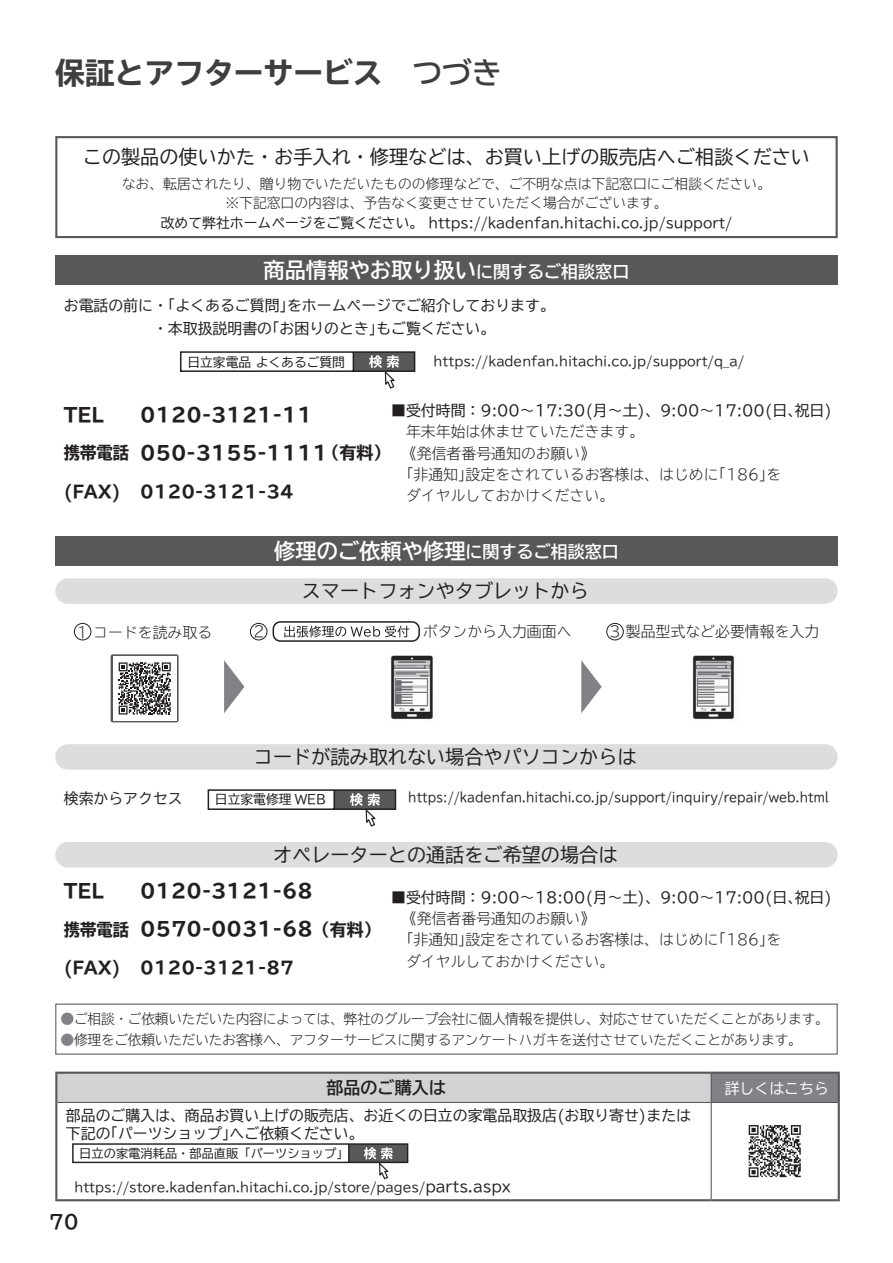
<style>
.page{position:relative;width:893px;height:1263px;background:#fff}
.page>*{position:absolute;margin:0;border:0;box-sizing:border-box;transform-origin:0 0}
.t1{font:700 expanded 29.7px "TBUD Go Std";color:#3e3e3f}
.t2{font:700 24.45px "TBUD Go Std";color:#808285;scale:2.5 1}
.t3{font:700 21.3px "TBUD Go Std";color:#fff}
.t4{font:19.2px "TBUD Go Std";color:#231f20}
.t5{font:700 expanded 19.2px "TBUD Go Std";color:#231f20}
.t6{font:700 19.2px "TBUDR Go Std";color:#231f20}
.t7{font:700 expanded 16.95px "TBUD Go Std";color:#231f20}
.t8{font:700 16.95px "TBUD Go Std";color:#231f20}
.t9{font:14.85px/23.4px "TBUD Go Std";color:#231f20}
.t10{font:300 14.85px/21.3px "TBUD Go Std Super";color:#231f20}
.t11{font:14.85px "TBUD Go Std";color:#fff}
.t12{font:300 13.8px "TBUD Go Std Super";letter-spacing:-.025em;color:#231f20}
.t13{font:300 13.8px/19.2px "TBUD Go Std Super";color:#231f20;text-align:center}
.t14{font:13.8px "TBUD Go Std";color:#231f20}
.t15{font:12.75px "TBUD Go Std";color:#231f20}
.t16{font:12.75px "TBUD Go Std";color:#231f20;scale:.94 1}
.t17{font:12.75px "TBUD Go Std Regular 90 pv RKSJ H";color:#231f20}
.t18{font:12.3px "TBUD Go Std Regular 90 pv RKSJ H";color:#231f20}
.s1{font-stretch:normal}
.s2{font-size:16.95px}
.s3{color:#808285}
.s4{font-size:14.85px}
</style>
<div class="page">
<div style="left:55px;top:255px;width:783px;height:30px;background:#57585a"></div>
<svg style="left:180px;top:351px;width:235px;height:38px"></svg>
<div style="left:55px;top:536px;width:783px;height:30px;background:#57585a"></div>
<div style="left:55px;top:578px;width:783px;height:26px;background:#dcdddf;border-radius:13px"></div>
<div style="left:273px;top:621px;width:147px;height:21px;border:2px solid #231f20;border-radius:7px"></div>
<svg style="left:284px;top:625px;width:125px;height:12px"></svg>
<svg style="left:111px;top:654px;width:68px;height:68px"></svg>
<div style="left:113px;top:656px;width:64px;height:64px;background:#fff"></div>
<svg style="left:119px;top:662px;width:52px;height:52px"></svg>
<img style="left:390px;top:655px;width:43px;height:65px">
<img style="left:692px;top:655px;width:42px;height:65px">
<div style="left:55px;top:744px;width:783px;height:26px;background:#dcdddf;border-radius:13px"></div>
<svg style="left:208px;top:789px;width:188px;height:38px"></svg>
<div style="left:55px;top:842px;width:783px;height:25px;background:#dcdddf;border-radius:13px"></div>
<div style="left:74px;top:623px;width:17px;height:17px;border:1px solid #231f20;border-radius:50%"></div>
<div style="left:250px;top:623px;width:17px;height:17px;border:1px solid #231f20;border-radius:50%"></div>
<div style="left:606px;top:623px;width:18px;height:17px;border:1px solid #231f20;border-radius:50%"></div>
<svg style="left:55px;top:1003px;width:783px;height:52px"></svg>
<div style="left:55px;top:136px;width:783px;height:102px;border:2px solid #57585a"></div>
<div style="left:56px;top:1073px;width:655px;height:29px;background:#d1d2d4"></div>
<div style="left:711px;top:1073px;width:128px;height:29px;background:#808285"></div>
<svg style="left:711px;top:1074px;width:1px;height:28px"></svg>
<hr style="left:711px;top:1103px;width:1px;height:96px;background:#57585a">
<hr style="left:55px;top:1071px;width:656px;height:3px;background:#57585a">
<hr style="left:55px;top:1074px;width:2px;height:28px;background:#57585a">
<hr style="left:711px;top:1071px;width:129px;height:3px;background:#57585a">
<hr style="left:838px;top:1074px;width:2px;height:28px;background:#57585a">
<hr style="left:55px;top:1102px;width:2px;height:97px;background:#57585a">
<hr style="left:838px;top:1102px;width:2px;height:97px;background:#57585a">
<hr style="left:55px;top:1199px;width:656px;height:2px;background:#57585a">
<hr style="left:711px;top:1199px;width:129px;height:2px;background:#57585a">
<hr style="left:57px;top:1102px;width:654px;height:1px;background:#57585a">
<hr style="left:711px;top:1102px;width:127px;height:1px;background:#57585a">
<svg style="left:72px;top:1143px;width:336px;height:36px"></svg>
<svg style="left:749px;top:1125px;width:52px;height:52px"></svg>
<h1 class="t1" style="left:55px;top:56px;width:448px">保証とアフターサービス　<span class="s1">つづき</span></h1>
<p class="t4" style="left:83px;top:141px;width:729px">この製品の使いかた・お手入れ・修理などは、お買い上げの販売店へご相談ください</p>
<p class="t13" style="left:122px;top:173px;width:651px">なお、転居されたり、贈り物でいただいたものの修理などで、ご不明な点は下記窓口にご相談ください。※下記窓口の内容は、予告なく変更させていただく場合がございます。</p>
<p class="t14" style="left:161px;top:211px;width:573px">改めて弊社ホームページをご覧ください。 https://kadenfan.hitachi.co.jp/support/</p>
<h3 class="t3" style="left:264px;top:253px;width:367px">商品情報やお取り扱い<span class="s2">に関するご相談窓口</span></h3>
<p class="t9" style="left:64px;top:293px;width:493px">お電話の前に・｢よくあるご質問｣をホームページでご紹介しております。　　　　　　・本取扱説明書の｢お困りのとき｣もご覧ください。</p>
<p class="t17" style="left:187px;top:351px;width:159px">日立家電品 よくあるご質問</p>
<p class="t15" style="left:434px;top:351px;width:312px">https://kadenfan.hitachi.co.jp/support/q_a/</p>
<p class="t5" style="left:64px;top:404px;width:42px">TEL</p>
<p class="t5" style="left:140px;top:404px;width:174px">0120-3121-11</p>
<p class="t9" style="left:391px;top:399px;width:442px">■受付時間：9:00〜17:30(月〜土)、9:00〜17:00(日､祝日)</p>
<p class="t10" style="left:391px;top:421px;width:254px">　年末年始は休ませていただきます。</p>
<p class="t10" style="left:402px;top:442px;width:195px">《発信者番号通知のお願い》</p>
<p class="t10" style="left:391px;top:463px;width:392px">　｢非通知｣設定をされているお客様は、はじめに｢186｣を</p>
<p class="t10" style="left:391px;top:484px;width:225px">　ダイヤルしておかけください。</p>
<p class="t5" style="left:64px;top:442px;width:328px"><span class="s2">携帯電話</span> 050-3155-1111<span class="s2">（有料）</span></p>
<p class="t7" style="left:64px;top:482px;width:231px">(FAX) 0120-3121-34</p>
<h3 class="t3" style="left:274px;top:533px;width:346px">修理のご依頼や修理<span class="s2">に関するご相談窓口</span></h3>
<p class="t4" style="left:302px;top:575px;width:289px">スマートフォンやタブレットから</p>
<p class="t10" style="left:77px;top:621px;width:137px">1 コードを読み取る</p>
<p class="t10" style="left:253px;top:620px;width:13px">2</p>
<p class="t10" style="left:423px;top:620px;width:150px">ボタンから入力画面へ</p>
<p class="t10" style="left:609px;top:620px;width:211px">3 製品型式など必要情報を入力</p>
<h2 class="t2" style="left:214px;top:717px;width:26px;rotate:-90deg">▼</h2>
<h2 class="t2" style="left:571px;top:717px;width:26px;rotate:-90deg">▼</h2>
<p class="t4" style="left:254px;top:741px;width:384px">コードが読み取れない場合やパソコンからは</p>
<p class="t9" style="left:64px;top:787px;width:121px">検索からアクセス</p>
<p class="t17" style="left:215px;top:789px;width:113px">日立家電修理 WEB</p>
<p class="t16" style="left:408px;top:787px;width:449px">https://kadenfan.hitachi.co.jp/support/inquiry/repair/web.html</p>
<p class="t4" style="left:273px;top:839px;width:346px">オペレーターとの通話をご希望の場合は</p>
<p class="t5" style="left:64px;top:880px;width:42px">TEL</p>
<p class="t5" style="left:140px;top:880px;width:174px">0120-3121-68</p>
<p class="t9" style="left:391px;top:885px;width:442px">■受付時間：9:00〜18:00(月〜土)、9:00〜17:00(日､祝日)</p>
<p class="t10" style="left:391px;top:907px;width:392px;text-indent:11px">《発信者番号通知のお願い》<br>　｢非通知｣設定をされているお客様は、はじめに｢186｣を　ダイヤルしておかけください。</p>
<p class="t5" style="left:64px;top:918px;width:319px"><span class="s2">携帯電話</span> 0570-0031-68<span class="s2">（有料）</span></p>
<p class="t7" style="left:64px;top:958px;width:231px">(FAX) 0120-3121-87</p>
<p class="t12" style="left:61px;top:1007px;width:770px"><span class="s3">●</span>ご相談・ご依頼いただいた内容によっては、弊社のグループ会社に個人情報を提供し、対応させていただくことがあります。</p>
<p class="t12" style="left:61px;top:1028px;width:743px"><span class="s3">●</span>修理をご依頼いただいたお客様へ、アフターサービスに関するアンケートハガキを送付させていただくことがあります。</p>
<p class="t8" style="left:327px;top:1074px;width:121px">部品のご購入は</p>
<p class="t11" style="left:725px;top:1076px;width:106px">詳しくはこちら</p>
<p class="t9" style="left:66px;top:1106px;width:627px;line-height:18px">部品のご購入は、商品お買い上げの販売店、お近くの日立の家電品取扱店(お取り寄せ)または下記の｢パーツショップ｣へご依頼ください。</p>
<p class="t18" style="left:79px;top:1143px;width:271px">日立の家電消耗品・部品直販「パーツショップ」</p>
<p class="t15" style="left:74px;top:1176px;width:438px">https://store.kadenfan.hitachi.co.jp/store/pages/<span class="s4">parts.aspx</span></p>
<p class="t6" style="left:49px;top:1206px;width:32px">70</p>
</div>
